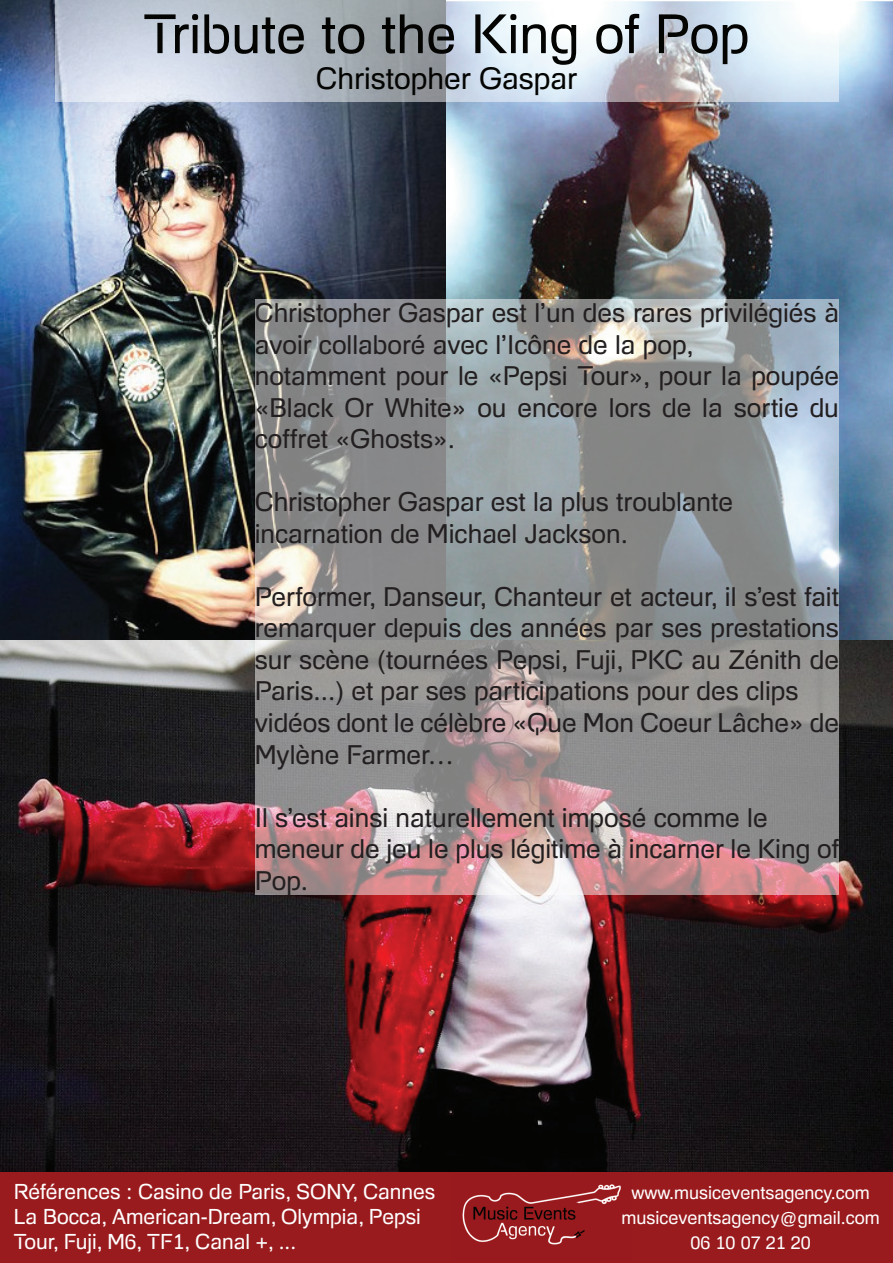
<style>
.page{position:relative;width:893px;height:1263px;background:#fff}
.page>*{position:absolute;margin:0;border:0;box-sizing:border-box;transform-origin:0 0}
.t1{font:54px "Foobar Pro";color:#040503}
.t2{font:30px "Foobar Pro";color:#040503}
.t3{font:26.25px/31.5px "Foobar Pro";color:#231f20}
.t4{font:21px/25.2px "Foobar Pro";color:#fff}
.t5{font:18px/25px "Foobar Pro";color:#fff;text-align:center}
</style>
<div class="page">
<img style="left:0;top:0;width:446px;height:640px">
<img style="left:446px;top:1px;width:447px;height:639px">
<img style="left:0;top:640px;width:893px;height:622px">
<img style="left:451px;top:1174px;width:180px;height:86px">
<svg style="left:255px;top:299px;width:584px;height:596px;background:#9c9899"></svg>
<svg style="left:55px;top:1px;width:783px;height:101px;background:#c8d1da"></svg>
<h1 class="t1" style="left:144px;top:2px;width:607px">Tribute to the King of Pop</h1>
<p class="t2" style="left:316px;top:61px;width:263px">Christopher Gaspar</p>
<p class="t3" style="left:255px;top:297px;width:586px">Christopher Gaspar est l’un des rares privilégiés à avoir collaboré avec l’Icône de la pop,<br>notamment pour le «Pepsi Tour», pour la poupée «Black Or White» ou encore lors de la sortie du coffret «Ghosts».</p>
<p class="t3" style="left:255px;top:486px;width:480px">Christopher Gaspar est la plus troublante incarnation de Michael Jackson.</p>
<p class="t3" style="left:255px;top:581px;width:586px">Performer, Danseur, Chanteur et acteur, il s’est fait remarquer depuis des années par ses prestations sur scène (tournées Pepsi, Fuji, PKC au Zénith de Paris...) et par ses participations pour des clips vidéos dont le célèbre «Que Mon Coeur Lâche» de Mylène Farmer…</p>
<p class="t3" style="left:255px;top:801px;width:586px">Il s’est ainsi naturellement imposé comme le meneur de jeu le plus légitime à incarner le King of<br>Pop.</p>
<p class="t4" style="left:14px;top:1178px;width:423px">Références : Casino de Paris, SONY, Cannes</p>
<p class="t5" style="left:631px;top:1180px;width:240px">www.musiceventsagency.com</p>
<p class="t4" style="left:14px;top:1203px;width:408px">La Bocca, American-Dream, Olympia, Pepsi<br>Tour, Fuji, M6, TF1, Canal +, ...</p>
<p class="t5" style="left:621px;top:1205px;width:260px">musiceventsagency@gmail.com<br>06 10 07 21 20</p>
</div>
